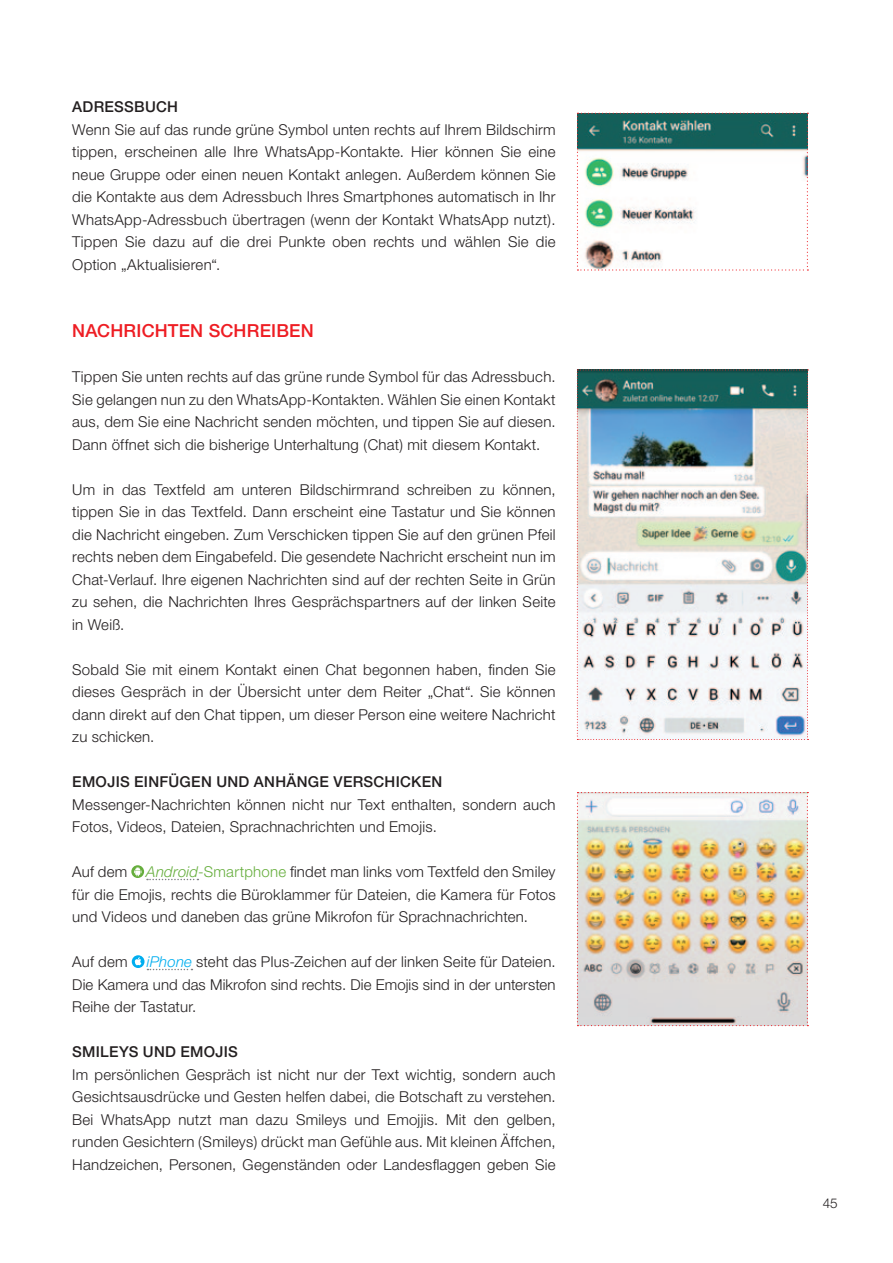
<style>
.page{position:relative;width:893px;height:1263px;background:#fff}
.page>*{position:absolute;margin:0;border:0;box-sizing:border-box;transform-origin:0 0}
.t1{font:500 18px "Helvetica Neue";color:#ee1d23}
.t2{font:300 15px/22.5px "Helvetica Neue";letter-spacing:.015em;color:#231f20;text-align:justify}
.t3{font:500 15px "Helvetica Neue";letter-spacing:.02em;color:#231f20}
.t4{font:300 13.5px "Helvetica Neue";color:#231f20}
.s1{font-style:italic;color:#66ae3d}
.s2{color:#66ae3d}
.s3{font-style:italic;color:#00aeef}
</style>
<div class="page">
<svg style="left:131px;top:865px;width:13px;height:13px"></svg>
<svg style="left:134px;top:867px;width:64px;height:13px"></svg>
<svg style="left:132px;top:955px;width:60px;height:15px"></svg>
<svg style="left:577px;top:113px;width:231px;height:158px"></svg>
<img style="left:577px;top:792px;width:231px;height:234px">
<img style="left:577px;top:369px;width:231px;height:371px">
<p class="t3" style="left:72px;top:98px;width:54px">ADRESSBUCH</p>
<p class="t2" style="left:72px;top:118px;width:485px">Wenn Sie auf das runde grüne Symbol unten rechts auf Ihrem Bildschirm tippen, erscheinen alle Ihre WhatsApp-Kontakte. Hier können Sie eine neue Gruppe oder einen neuen Kontakt anlegen. Außerdem können Sie die Kontakte aus dem Adressbuch Ihres Smartphones automatisch in Ihr WhatsApp-Adressbuch übertragen (wenn der Kontakt WhatsApp nutzt).<br>Tippen Sie dazu auf die drei Punkte oben rechts und wählen Sie die Option „Aktualisieren“.</p>
<p class="t1" style="left:72px;top:320px;width:13px">NACHRICHT</p>
<p class="t1" style="left:179px;top:320px;width:44px">EN SCHR</p>
<p class="t1" style="left:260px;top:320px;width:56px">EIBEN</p>
<p class="t2" style="left:72px;top:365px;width:485px">Tippen Sie unten rechts auf das grüne runde Symbol für das Adressbuch.<br>Sie gelangen nun zu den WhatsApp-Kontakten. Wählen Sie einen Kontakt aus, dem Sie eine Nachricht senden möchten, und tippen Sie auf diesen.<br>Dann öffnet sich die bisherige Unterhaltung (Chat) mit diesem Kontakt.</p>
<p class="t2" style="left:72px;top:478px;width:485px">Um in das Textfeld am unteren Bildschirmrand schreiben zu können, tippen Sie in das Textfeld. Dann erscheint eine Tastatur und Sie können die Nachricht eingeben. Zum Verschicken tippen Sie auf den grünen Pfeil rechts neben dem Eingabefeld. Die gesendete Nachricht erscheint nun im Chat-Verlauf. Ihre eigenen Nachrichten sind auf der rechten Seite in Grün zu sehen, die Nachrichten Ihres Gesprächspartners auf der linken Seite in Weiß.</p>
<p class="t2" style="left:72px;top:658px;width:485px">Sobald Sie mit einem Kontakt einen Chat begonnen haben, finden Sie dieses Gespräch in der Übersicht unter dem Reiter „Chat“. Sie können dann direkt auf den Chat tippen, um dieser Person eine weitere Nachricht zu schicken.</p>
<p class="t3" style="left:72px;top:773px;width:292px">EMOJIS EINFÜGEN UND ANHÄNGE VERSCHICK</p>
<p class="t3" style="left:422px;top:773px;width:22px">EN</p>
<p class="t2" style="left:72px;top:793px;width:485px">Messenger-Nachrichten können nicht nur Text enthalten, sondern auch<br>Fotos, Videos, Dateien, Sprachnachrichten und Emojis.</p>
<p class="t2" style="left:72px;top:860px;width:57px">Auf dem</p>
<p class="t2" style="left:72px;top:860px;width:485px;text-indent:74px"><span class="s1">Android</span><span class="s2">-Smartphone</span> findet man links vom Textfeld den Smiley für die Emojis, rechts die Büroklammer für Dateien, die Kamera für Fotos und Videos und daneben das grüne Mikrofon für Sprachnachrichten.</p>
<p class="t2" style="left:72px;top:950px;width:57px">Auf dem</p>
<p class="t2" style="left:72px;top:950px;width:485px;text-indent:74px"><span class="s3">iPhone</span> steht das PIus-Zeichen auf der linken Seite für Dateien.<br>Die Kamera und das Mikrofon sind rechts. Die Emojis sind in der untersten Reihe der Tastatur.</p>
<p class="t3" style="left:72px;top:1043px;width:159px">SMILEYS UND EMOJIS</p>
<p class="t2" style="left:72px;top:1063px;width:485px">Im persönlichen Gespräch ist nicht nur der Text wichtig, sondern auch Gesichtsausdrücke und Gesten helfen dabei, die Botschaft zu verstehen.<br>Bei WhatsApp nutzt man dazu Smileys und Emojjis. Mit den gelben, runden Gesichtern (Smileys) drückt man Gefühle aus. Mit kleinen Äffchen, Handzeichen, Personen, Gegenständen oder Landesflaggen geben Sie</p>
<p class="t4" style="left:823px;top:1195px;width:17px">45</p>
</div>
